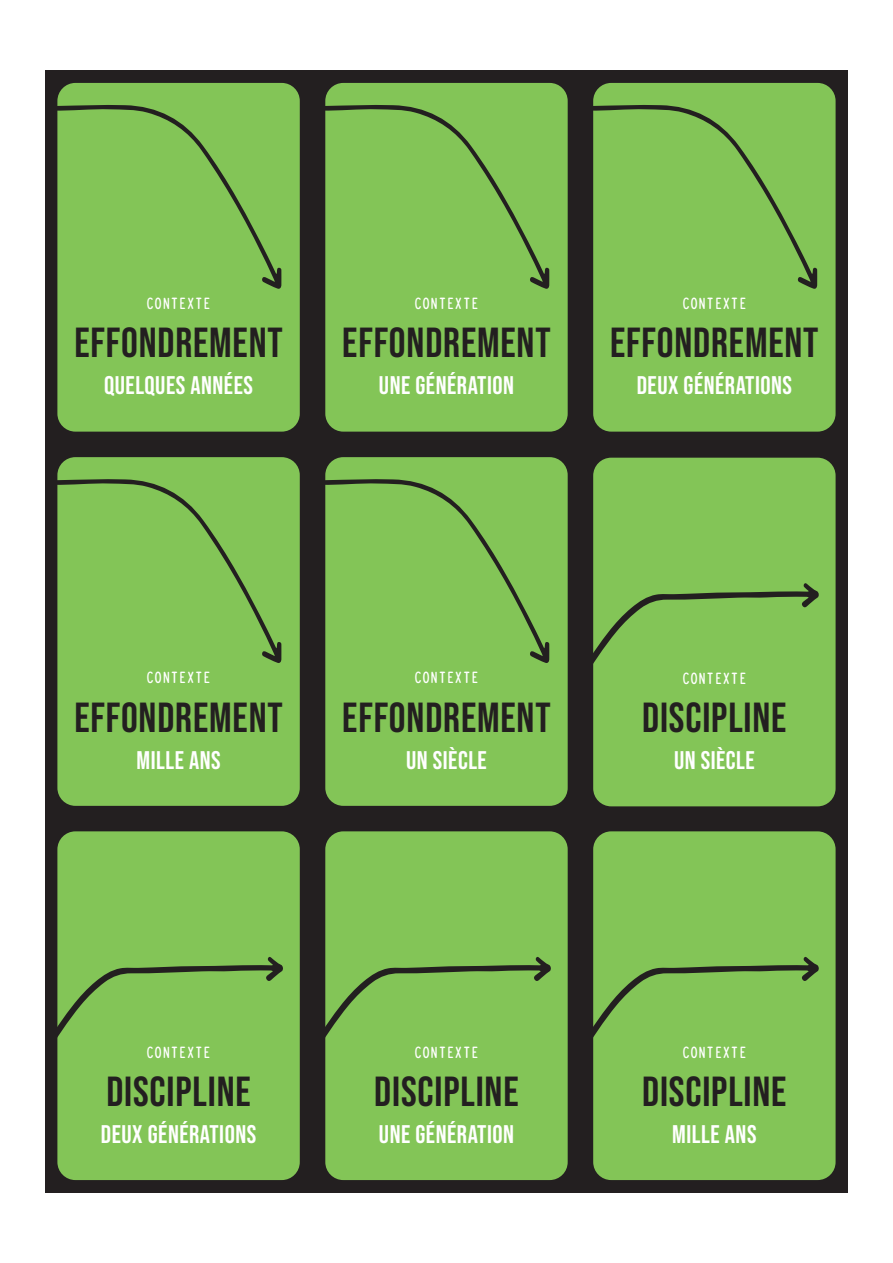
<style>
.page{position:relative;width:893px;height:1263px;background:#fff}
.page>*{position:absolute;margin:0;border:0;box-sizing:border-box;transform-origin:0 0}
.t1{font:42px "Bebas Neue";letter-spacing:.02em;color:#231f20}
.t2{font:25.5px "Bebas Neue";letter-spacing:.02em;color:#fff}
.t3{font:700 18px "Typewriter Condensed";color:#fff}
</style>
<div class="page">
<div style="left:45px;top:70px;width:268px;height:374px;background:#231f20"></div>
<div style="left:57px;top:83px;width:243px;height:349px;background:#83c557;border-radius:18px"></div>
<div style="left:313px;top:70px;width:267px;height:374px;background:#231f20"></div>
<div style="left:325px;top:83px;width:243px;height:349px;background:#83c557;border-radius:18px"></div>
<div style="left:580px;top:70px;width:268px;height:374px;background:#231f20"></div>
<div style="left:593px;top:83px;width:243px;height:349px;background:#83c557;border-radius:18px"></div>
<div style="left:313px;top:444px;width:267px;height:375px;background:#231f20"></div>
<div style="left:325px;top:457px;width:243px;height:349px;background:#83c557;border-radius:18px"></div>
<div style="left:580px;top:819px;width:268px;height:374px;background:#231f20"></div>
<div style="left:593px;top:831px;width:243px;height:349px;background:#83c557;border-radius:18px"></div>
<div style="left:580px;top:445px;width:268px;height:374px;background:#231f20"></div>
<div style="left:593px;top:458px;width:243px;height:348px;background:#83c557;border-radius:18px"></div>
<div style="left:313px;top:819px;width:267px;height:374px;background:#231f20"></div>
<div style="left:325px;top:831px;width:243px;height:349px;background:#83c557;border-radius:18px"></div>
<div style="left:45px;top:819px;width:268px;height:374px;background:#231f20"></div>
<div style="left:57px;top:831px;width:243px;height:349px;background:#83c557;border-radius:18px"></div>
<div style="left:45px;top:444px;width:268px;height:375px;background:#231f20"></div>
<div style="left:57px;top:457px;width:243px;height:349px;background:#83c557;border-radius:18px"></div>
<svg style="left:57px;top:95px;width:225px;height:237px"></svg>
<svg style="left:325px;top:95px;width:225px;height:237px"></svg>
<svg style="left:593px;top:96px;width:225px;height:236px"></svg>
<svg style="left:325px;top:469px;width:225px;height:237px"></svg>
<svg style="left:593px;top:907px;width:226px;height:232px"></svg>
<svg style="left:593px;top:533px;width:226px;height:233px"></svg>
<svg style="left:325px;top:907px;width:226px;height:232px"></svg>
<svg style="left:57px;top:907px;width:226px;height:232px"></svg>
<svg style="left:57px;top:469px;width:225px;height:237px"></svg>
<p class="t3" style="left:146px;top:291px;width:66px">CONTEXTE</p>
<p class="t3" style="left:414px;top:291px;width:66px">CONTEXTE</p>
<p class="t3" style="left:682px;top:291px;width:66px">CONTEXTE</p>
<h1 class="t1" style="left:74px;top:319px;width:210px">EFFONDREMENT</h1>
<h1 class="t1" style="left:342px;top:319px;width:210px">EFFONDREMENT</h1>
<h1 class="t1" style="left:610px;top:319px;width:210px">EFFONDREMENT</h1>
<p class="t2" style="left:104px;top:371px;width:150px">QUELQUES ANNÉES</p>
<p class="t2" style="left:379px;top:371px;width:137px">UNE GÉNÉRATION</p>
<p class="t2" style="left:637px;top:371px;width:157px">DEUX GÉNÉRATIONS</p>
<p class="t3" style="left:146px;top:665px;width:66px">CONTEXTE</p>
<p class="t3" style="left:414px;top:665px;width:66px">CONTEXTE</p>
<p class="t3" style="left:682px;top:665px;width:66px">CONTEXTE</p>
<h1 class="t1" style="left:74px;top:693px;width:210px">EFFONDREMENT</h1>
<h1 class="t1" style="left:342px;top:693px;width:210px">EFFONDREMENT</h1>
<h1 class="t1" style="left:642px;top:694px;width:146px">DISCIPLINE</h1>
<p class="t2" style="left:137px;top:745px;width:86px">MILLE ANS</p>
<p class="t2" style="left:406px;top:745px;width:82px">UN SIÈCLE</p>
<p class="t2" style="left:674px;top:746px;width:82px">UN SIÈCLE</p>
<p class="t3" style="left:146px;top:1039px;width:66px">CONTEXTE</p>
<p class="t3" style="left:414px;top:1039px;width:66px">CONTEXTE</p>
<p class="t3" style="left:682px;top:1039px;width:66px">CONTEXTE</p>
<h1 class="t1" style="left:106px;top:1067px;width:146px">DISCIPLINE</h1>
<h1 class="t1" style="left:374px;top:1067px;width:146px">DISCIPLINE</h1>
<h1 class="t1" style="left:642px;top:1067px;width:146px">DISCIPLINE</h1>
<p class="t2" style="left:101px;top:1119px;width:157px">DEUX GÉNÉRATIONS</p>
<p class="t2" style="left:379px;top:1119px;width:137px">UNE GÉNÉRATION</p>
<p class="t2" style="left:672px;top:1119px;width:86px">MILLE ANS</p>
</div>
